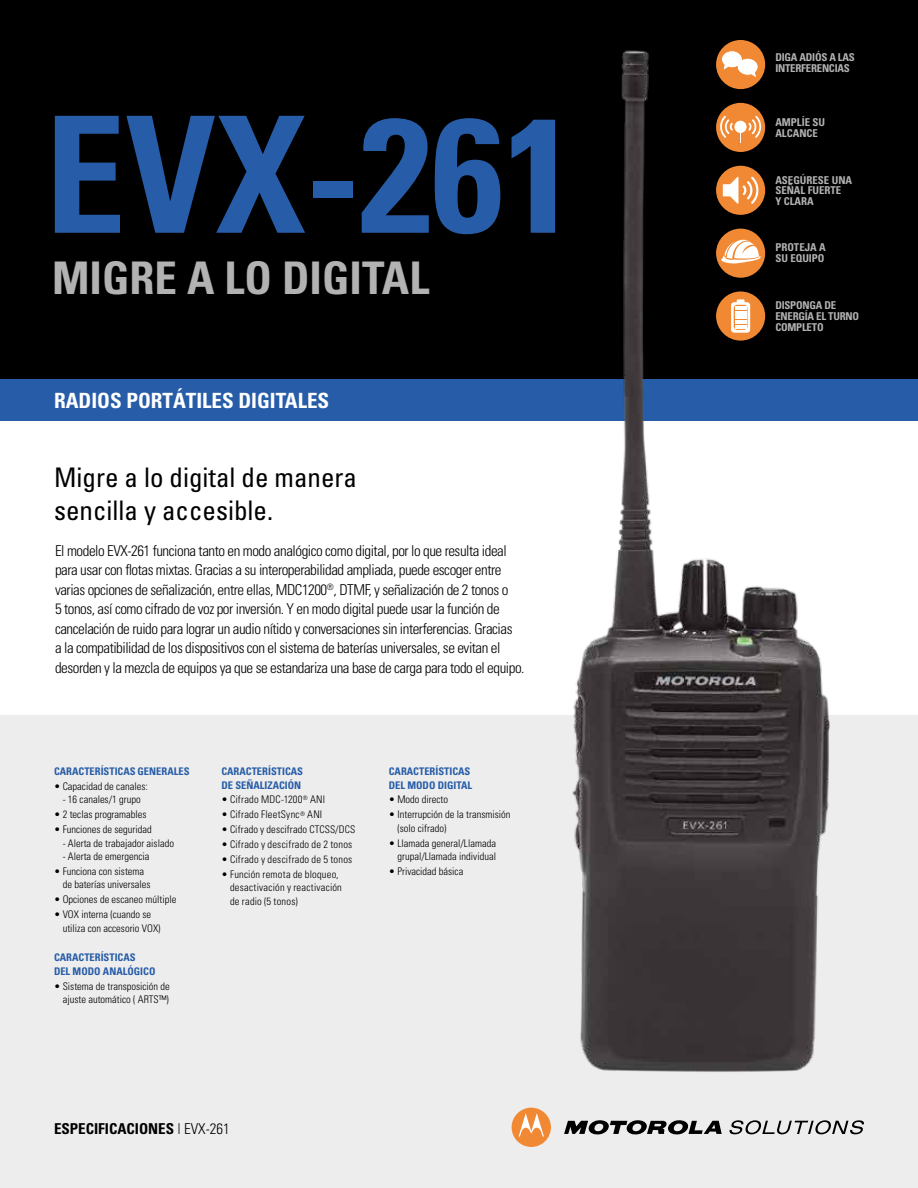
<style>
.page{position:relative;width:918px;height:1188px;background:#fff}
.page>*{position:absolute;margin:0;border:0;box-sizing:border-box;transform-origin:0 0}
.t1{font:700 condensed 162px "Univers";color:#275da8}
.t2{font:700 condensed 45px "Univers";color:#b3b2b2}
.t3{font:condensed 27px/33px "Univers";color:#000}
.t4{font:700 condensed 21px "Univers";color:#fff}
.t5{font:300 condensed 15px/19.5px "Univers";letter-spacing:-.03em;color:#000}
.t6{font:700 condensed 15px "Univers";color:#000}
.t7{font:700 condensed 10.8px/10.8px "Univers";color:#b3b2b2}
.t8{font:700 condensed 10.8px/10.8px "Univers";letter-spacing:-.02em;color:#b3b2b2}
.t9{font:300 condensed 10.5px/13.5px "Univers";color:#000}
.t10{font:300 condensed 10.5px/13.5px "Univers";letter-spacing:.02em;color:#000}
.t11{font:700 condensed 10.5px/13.5px "Univers";color:#275da8}
.s1{font-weight:300}
</style>
<div class="page">
<div style="left:0;top:715px;width:918px;height:473px;background:#ededed"></div>
<div style="left:0;top:0;width:918px;height:379px;background:#000"></div>
<svg style="left:564px;top:1120px;width:158px;height:15px"></svg>
<svg style="left:512px;top:1108px;width:39px;height:39px"></svg>
<svg style="left:730px;top:1120px;width:134px;height:14px"></svg>
<div style="left:0;top:379px;width:918px;height:42px;background:#275da8"></div>
<img style="left:542px;top:40px;width:288px;height:1073px">
<h1 class="t1" style="left:45px;top:76px;width:532px">EVX-261</h1>
<h2 class="t2" style="left:52px;top:250px;width:379px">MIGRE A LO DIGITAL</h2>
<h3 class="t4" style="left:54px;top:388px;width:277px">RADIOS PORTÁTILES DIGITALES</h3>
<h3 class="t3" style="left:54px;top:460px;width:304px">Migre a lo digital de manera sencilla y accesible.</h3>
<p class="t5" style="left:55px;top:540px;width:471px">El modelo EVX-261 funciona tanto en modo analógico como digital, por lo que resulta ideal para usar con flotas mixtas. Gracias a su interoperabilidad ampliada, puede escoger entre varias opciones de señalización, entre ellas, MDC1200<sup>®</sup>, DTMF, y señalización de 2 tonos o<br>5 tonos, así como cifrado de voz por inversión. Y en modo digital puede usar la función de cancelación de ruido para lograr un audio nítido y conversaciones sin interferencias. Gracias<br>a la compatibilidad de los dispositivos con el sistema de baterías universales, se evitan el desorden y la mezcla de equipos ya que se estandariza una base de carga para todo el equipo.</p>
<p class="t11" style="left:54px;top:764px;width:137px">CARACTERÍSTICAS GENERALES</p>
<p class="t9" style="left:54px;top:779px;width:95px">• Capacidad de canales:</p>
<p class="t9" style="left:63px;top:793px;width:80px">- 16 canales/1 grupo</p>
<p class="t9" style="left:54px;top:808px;width:94px">• 2 teclas programables</p>
<p class="t9" style="left:54px;top:822px;width:99px">• Funciones de seguridad</p>
<p class="t9" style="left:63px;top:836px;width:113px">- Alerta de trabajador aislado</p>
<p class="t9" style="left:63px;top:850px;width:88px">- Alerta de emergencia</p>
<p class="t9" style="left:63px;top:864px;width:90px;text-indent:-9px">• Funciona con sistema de baterías universales</p>
<p class="t9" style="left:54px;top:893px;width:124px">• Opciones de escaneo múltiple</p>
<p class="t9" style="left:63px;top:908px;width:99px;text-indent:-9px">• VOX interna (cuando se utiliza con accesorio VOX)</p>
<p class="t11" style="left:54px;top:951px;width:103px">CARACTERÍSTICAS<br>DEL MODO ANALÓGICO</p>
<p class="t9" style="left:54px;top:979px;width:117px;text-align:right">• Sistema de transposición de ajuste automático ( ARTS™)</p>
<p class="t11" style="left:221px;top:764px;width:83px">CARACTERÍSTICAS<br>DE SEÑALIZACIÓN</p>
<p class="t10" style="left:221px;top:793px;width:105px">• Cifrado MDC-1200<sup>®</sup> ANI</p>
<p class="t10" style="left:221px;top:808px;width:102px">• Cifrado FleetSync<sup>®</sup> ANI</p>
<p class="t9" style="left:221px;top:823px;width:136px">• Cifrado y descifrado CTCSS/DCS</p>
<p class="t10" style="left:221px;top:837px;width:132px">• Cifrado y descifrado de 2 tonos</p>
<p class="t10" style="left:221px;top:852px;width:132px">• Cifrado y descifrado de 5 tonos</p>
<p class="t10" style="left:230px;top:867px;width:113px;text-indent:-9px">• Función remota de bloqueo, desactivación y reactivación de radio (5 tonos)</p>
<p class="t11" style="left:389px;top:764px;width:85px">CARACTERÍSTICAS<br>DEL MODO DIGITAL</p>
<p class="t9" style="left:389px;top:793px;width:61px">• Modo directo</p>
<p class="t9" style="left:397px;top:808px;width:115px;text-indent:-9px">• Interrupción de la transmisión (solo cifrado)</p>
<p class="t9" style="left:389px;top:836px;width:109px;text-align:right">• Llamada general/Llamada grupal/Llamada individual</p>
<p class="t9" style="left:389px;top:864px;width:76px">• Privacidad básica</p>
<p class="t6" style="left:54px;top:1119px;width:177px">ESPECIFICACIONES <span class="s1">| EVX-261</span></p>
<p class="t8" style="left:775px;top:52px;width:81px">DIGA ADIÓS A LAS<br>INTERFERENCIAS</p>
<p class="t7" style="left:775px;top:117px;width:51px">AMPLÍE SU<br>ALCANCE</p>
<p class="t7" style="left:775px;top:174px;width:78px">ASEGÚRESE UNA<br>SEÑAL FUERTE<br>Y CLARA</p>
<p class="t7" style="left:775px;top:241px;width:52px">PROTEJA A<br>SU EQUIPO</p>
<p class="t8" style="left:775px;top:300px;width:85px">DISPONGA DE<br>ENERGÍA EL TURNO<br>COMPLETO</p>
</div>
